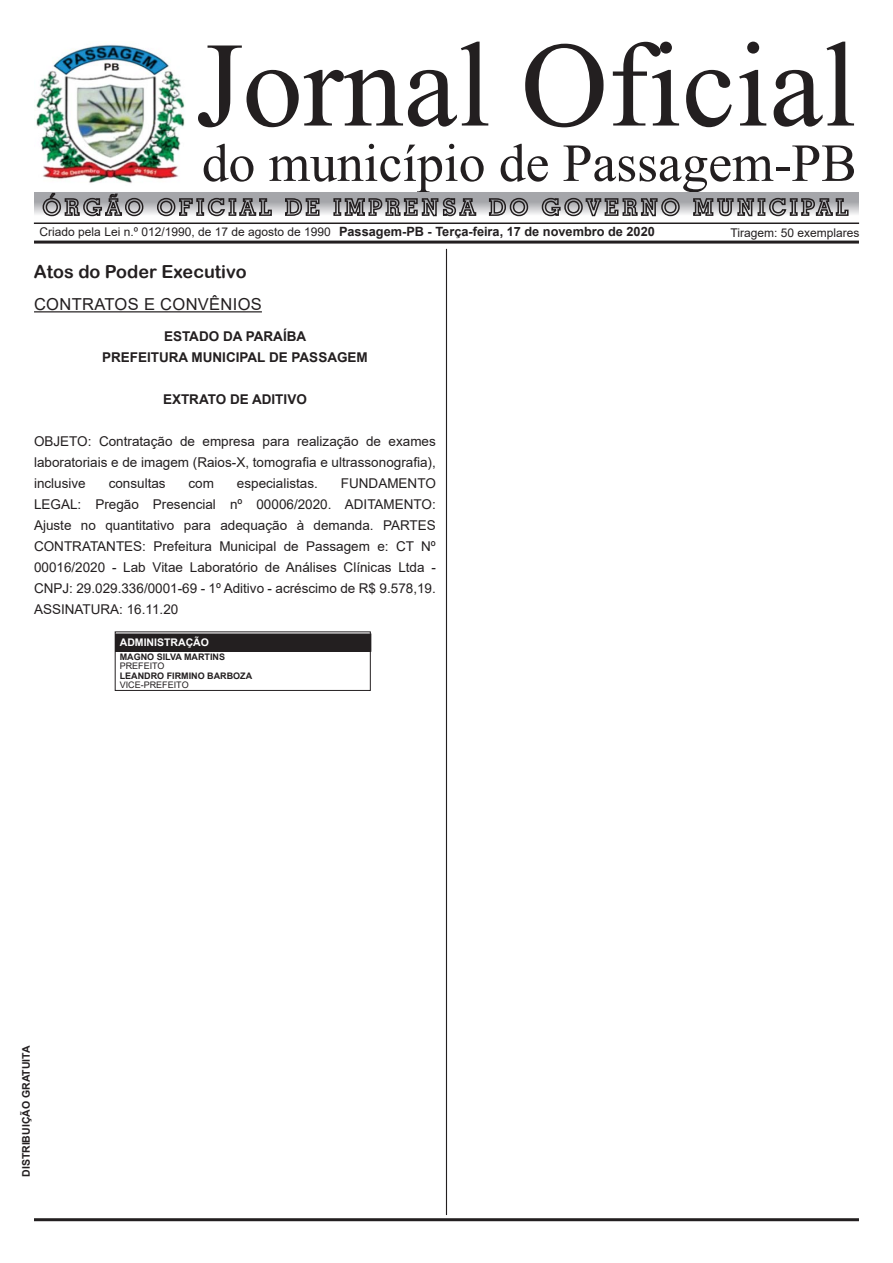
<style>
.page{position:relative;width:893px;height:1263px;background:#fff}
.page>*{position:absolute;margin:0;border:0;box-sizing:border-box;transform-origin:0 0}
.t1{font:156.15px "Kokila";color:#231f20}
.t2{font:69.15px "Kokila";color:#231f20}
.t3{font:18px "Arial Rounded MT Bold";color:#231f20}
.t4{font:16.5px "Arial";letter-spacing:.02em;color:#231f20}
.t5{font:13.5px/21px "Arial";color:#231f20;text-align:justify}
.t6{font:700 13.5px/21px "Arial";color:#231f20;text-align:center}
.t7{font:12px "Arial";color:#231f20}
.t8{font:700 10.5px "Arial";color:#231f20}
.t9{font:700 10.5px "Arial";color:#fff}
.t10{font:700 9px "Arial";color:#231f20}
.t11{font:9px "Arial";color:#231f20}
.s1{font-weight:700;font-size:12.75px}
</style>
<div class="page">
<img style="left:36px;top:45px;width:149px;height:138px">
<hr style="left:34px;top:1218px;width:825px;height:3px;background:#231f20">
<hr style="left:446px;top:249px;width:1px;height:966px;background:#231f20">
<hr style="left:34px;top:241px;width:825px;height:3px;background:#231f20">
<svg style="left:34px;top:192px;width:825px;height:22px;background:#afb0b3"></svg>
<svg style="left:42px;top:192px;width:102px;height:25px;background:#908f91"></svg>
<svg style="left:156px;top:197px;width:117px;height:20px;background:#908f91"></svg>
<svg style="left:284px;top:197px;width:36px;height:19px"></svg>
<svg style="left:333px;top:193px;width:144px;height:24px;background:#8c8b8d"></svg>
<svg style="left:488px;top:197px;width:41px;height:20px"></svg>
<svg style="left:541px;top:197px;width:140px;height:20px;background:#8e8d8f"></svg>
<svg style="left:692px;top:193px;width:157px;height:24px;background:#8f8e91"></svg>
<hr style="left:34px;top:222px;width:825px;height:2px;background:#231f20">
<hr style="left:34px;top:311px;width:228px;height:1px;background:#231f20">
<div style="left:116px;top:634px;width:255px;height:17px;background:#231f20"></div>
<div style="left:115px;top:634px;width:256px;height:18px;border:1px solid #231f20"></div>
<div style="left:115px;top:631px;width:256px;height:60px;border:1px solid #231f20"></div>
<h1 class="t1" style="left:195px;top:-8px;width:662px">Jornal Oficial</h1>
<h2 class="t2" style="left:202px;top:122px;width:656px">do município de Passagem-PB</h2>
<p class="t7" style="left:40px;top:223px;width:617px">Criado pela Lei n.º 012/1990, de 17 de agosto de 1990 <span class="s1">Passagem-PB - Terça-feira, 17 de novembro de 2020</span></p>
<p class="t7" style="left:730px;top:224px;width:130px">Tiragem: 50 exemplares</p>
<h3 class="t3" style="left:34px;top:261px;width:214px">Atos do Poder Executivo</h3>
<p class="t4" style="left:34px;top:293px;width:229px">CONTRATOS E CONVÊNIOS</p>
<p class="t6" style="left:102px;top:326px;width:267px">ESTADO DA PARAÍBA<br>PREFEITURA MUNICIPAL DE PASSAGEM</p>
<p class="t6" style="left:163px;top:389px;width:145px">EXTRATO DE ADITIVO</p>
<p class="t5" style="left:34px;top:431px;width:403px">OBJETO: Contratação de empresa para realização de exames laboratoriais e de imagem (Raios-X, tomografia e ultrassonografia), inclusive</p>
<p class="t5" style="left:34px;top:473px;width:403px;text-indent:307px">FUNDAMENTO LEGAL: Pregão Presencial nº 00006/2020. ADITAMENTO:<br>Ajuste no quantitativo para adequação à demanda. PARTES CONTRATANTES: Prefeitura Municipal de Passagem e: CT Nº 00016/2020 - Lab Vitae Laboratório de Análises Clínicas Ltda - CNPJ: 29.029.336/0001-69 - 1º Aditivo - acréscimo de R$ 9.578,19.<br>ASSINATURA: 16.11.20</p>
<p class="t5" style="left:109px;top:473px;width:59px">consultas</p>
<p class="t5" style="left:189px;top:473px;width:27px">com</p>
<p class="t5" style="left:237px;top:473px;width:83px">especialistas.</p>
<p class="t9" style="left:120px;top:635px;width:91px">ADMINISTRAÇÃO</p>
<p class="t10" style="left:120px;top:650px;width:107px">MAGNO SILVA MARTINS</p>
<p class="t11" style="left:120px;top:659px;width:46px">PREFEITO</p>
<p class="t10" style="left:120px;top:669px;width:134px">LEANDRO FIRMINO BARBOZA</p>
<p class="t11" style="left:120px;top:679px;width:70px">VICE-PREFEITO</p>
<p class="t8" style="left:19px;top:1177px;width:133px;rotate:-90deg">DISTRIBUIÇÃO GRATUITA</p>
</div>
